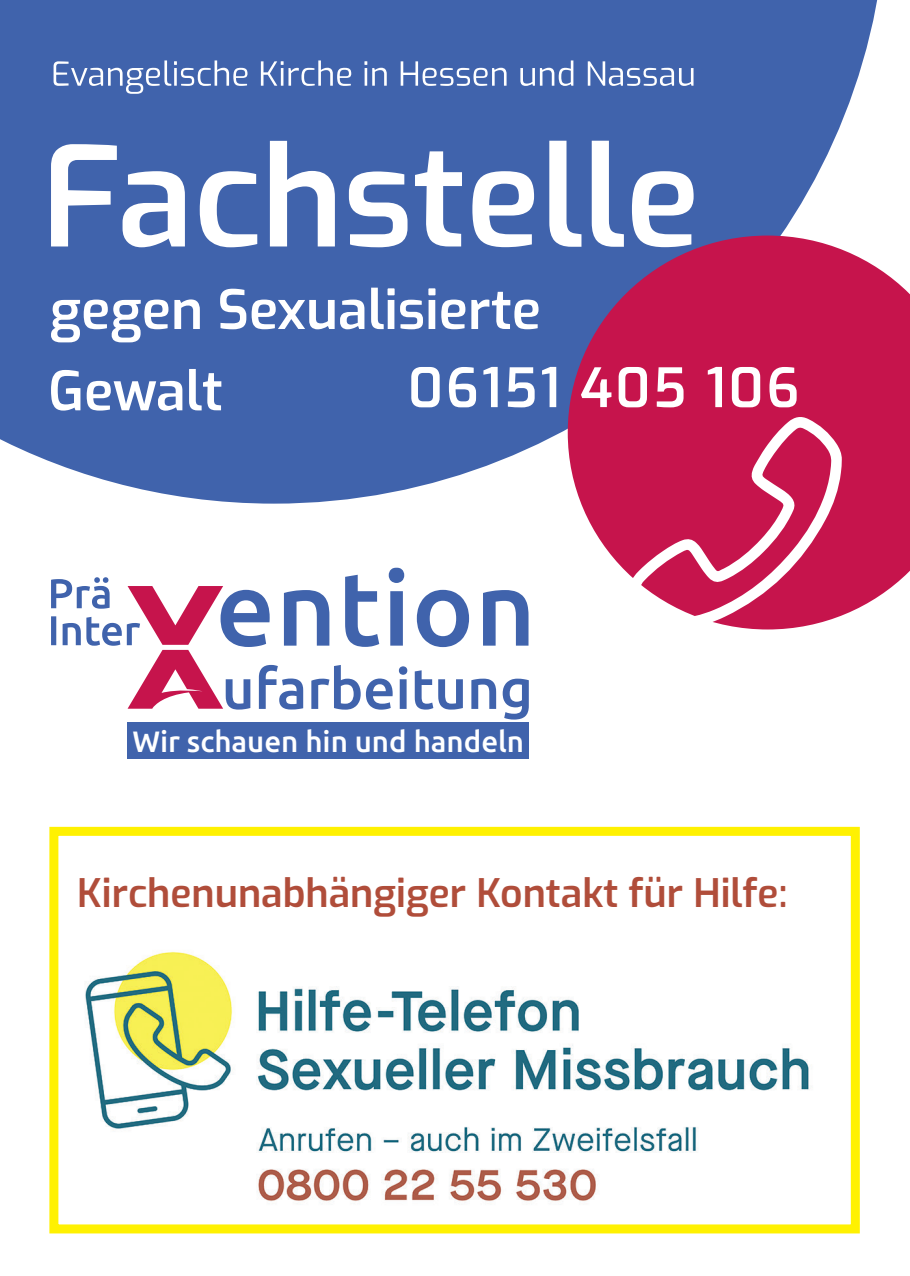
<style>
.page{position:relative;width:910px;height:1276px;background:#fff}
.page>*{position:absolute;margin:0;border:0;box-sizing:border-box;transform-origin:0 0}
.t1{font:600 54px "Exo";letter-spacing:.05em;color:#fff}
.t2{font:600 39.3px "Exo";color:#b04d3a}
.t3{font:500 29.4px "Ubuntu";color:#fff}
</style>
<div class="page">
<svg style="left:0;top:0;width:878px;height:503px;fill:#4063ac"></svg>
<div style="left:128px;top:722px;width:401px;height:36px;background:#4063ac"></div>
<svg style="left:51px;top:567px;width:478px;height:152px"></svg>
<svg style="left:568px;top:235px;width:342px;height:381px;fill:#c6144c"></svg>
<svg style="left:629px;top:415px;width:213px;height:214px"></svg>
<svg style="left:51px;top:369px;width:170px;height:42px"></svg>
<svg style="left:51px;top:288px;width:487px;height:54px"></svg>
<svg style="left:51px;top:141px;width:643px;height:106px;fill:#4063ac"></svg>
<svg style="left:54px;top:60px;width:639px;height:34px"></svg>
<img style="left:49px;top:952px;width:811px;height:282px">
<div style="left:49px;top:827px;width:811px;height:406px;border:9px solid #fff101"></div>
<h1 class="t1" style="left:408px;top:347px;width:393px">06151 405 106</h1>
<p class="t3" style="left:132px;top:722px;width:393px">Wir schauen hin und handeln</p>
<p class="t2" style="left:77px;top:863px;width:712px">Kirchenunabhängiger Kontakt für Hilfe:</p>
</div>
